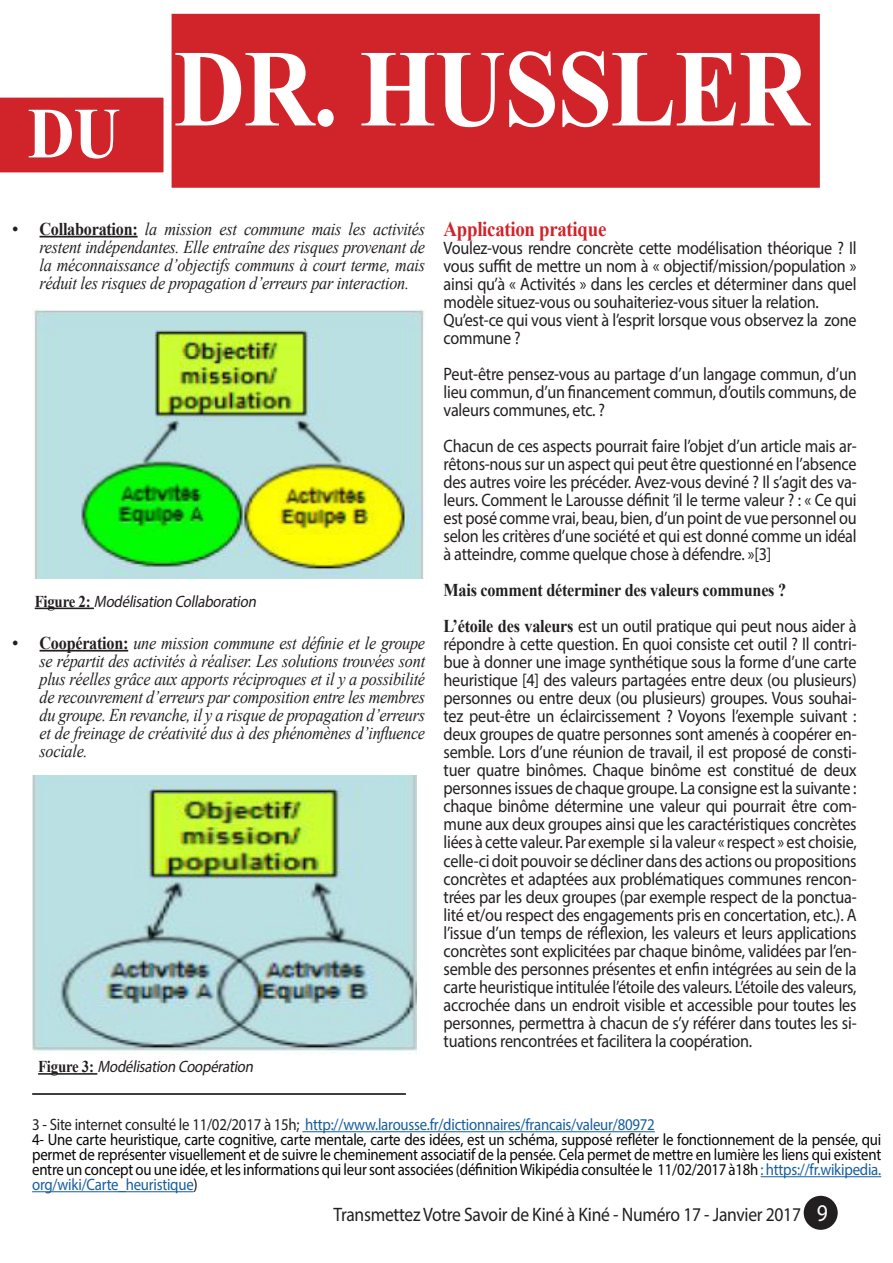
<style>
.page{position:relative;width:893px;height:1263px;background:#fff}
.page>*{position:absolute;margin:0;border:0;box-sizing:border-box;transform-origin:0 0}
.texte_base2{font:700 109.5px "Times New Roman";letter-spacing:-.015em;color:#fff;scale:.9 1}
.texte_base2-2{font:700 72px "Times New Roman";color:#fff;scale:.9 1}
.texte_base2-3{font:700 21px "Times New Roman";letter-spacing:-.015em;color:#d1232a;scale:.9 1}
.texte_base2-4{font:19.5px "Myriad Pro";letter-spacing:-.015em;color:#231f20;scale:.9 1}
.texte_base2-5{font:18px/18px "Myriad Pro";letter-spacing:-.015em;color:#231f20;text-align:justify;scale:.9 1}
.t1{font:italic 18px/18px "Times New Roman";letter-spacing:-.015em;color:#231f20;text-align:justify;scale:.9 1}
.texte_base2-6{font:700 18px "Times New Roman";letter-spacing:-.015em;color:#231f20;scale:.9 1}
.texte_base2-7{font:16.5px/15px "Myriad Pro";letter-spacing:-.015em;color:#060605;text-align:justify;scale:.9 1}
.texte_base2-8{font:16.5px "Myriad Pro";letter-spacing:-.015em;color:#175d9e;scale:.9 1}
.texte_base2-9{font:italic 16.5px "Myriad Pro";color:#231f20;scale:.9 1}
.s1{font-weight:700;font-style:normal}
.s2{font-family:"Times New Roman";font-weight:700;font-style:normal}
.s3{font-family:"Times New Roman";font-weight:700}
.s4{color:#231f20}
.s5{color:#175d9e}
.s6{font-size:24px;color:#fff}
</style>
<div class="page">
<div style="left:804px;top:1196px;width:34px;height:34px;background:#231f20;border-radius:50%"></div>
<hr style="left:40px;top:236px;width:98px;height:1px;background:#231f20">
<hr style="left:40px;top:650px;width:88px;height:1px;background:#231f20">
<div style="left:0;top:97px;width:164px;height:76px;background:#d1232a"></div>
<div style="left:172px;top:14px;width:648px;height:174px;background:#d1232a;border:3px solid #d1232a"></div>
<hr style="left:32px;top:1093px;width:374px;height:2px;background:#000">
<hr style="left:302px;top:1131px;width:353px;height:1px;background:#175d9e">
<hr style="left:761px;top:1176px;width:120px;height:1px;background:#175d9e">
<hr style="left:32px;top:1191px;width:162px;height:1px;background:#175d9e">
<img style="left:32px;top:308px;width:394px;height:270px">
<hr style="left:35px;top:608px;width:59px;height:1px;background:#231f20">
<img style="left:32px;top:775px;width:384px;height:278px">
<hr style="left:38px;top:1073px;width:59px;height:2px;background:#231f20">
<p class="texte_base2-2" style="left:28px;top:81px;width:104px">DU</p>
<p class="texte_base2" style="left:174px;top:10px;width:708px">DR. HUSSLER</p>
<p class="t1" style="left:40px;top:219px;width:430px;text-indent:-27px"><span class="s1">• Collaboration:</span> la mission est commune mais les activités restent indépendantes. Elle entraîne des risques provenant de la méconnaissance d’objectifs communs à court terme, mais réduit les risques de propagation d’erreurs par interaction.</p>
<p class="texte_base2-9" style="left:35px;top:591px;width:251px"><span class="s2">F i g u r e 2 :</span> Modélisation Collaboration</p>
<p class="t1" style="left:40px;top:633px;width:430px;text-indent:-27px"><span class="s1">• Coopération:</span> une mission commune est définie et le groupe se répartit des activités à réaliser. Les solutions trouvées sont plus réelles grâce aux apports réciproques et il y a possibilité de recouvrement d’erreurs par composition entre les membres du groupe. En revanche, il y a risque de propagation d’erreurs et de freinage de créativité dus à des phénomènes d’influence sociale.</p>
<p class="texte_base2-9" style="left:38px;top:1056px;width:244px"><span class="s2">F i g u r e 3 :</span> Modélisation Coopération</p>
<p class="texte_base2-3" style="left:444px;top:214px;width:182px">Application pratique</p>
<p class="texte_base2-5" style="left:444px;top:239px;width:460px">Voulez-vous rendre concrète cette modélisation théorique ? Il vous suffit de mettre un nom à « objectif/mission/population » ainsi qu’à « Activités » dans les cercles et déterminer dans quel modèle situez-vous ou souhaiteriez-vous situer la relation.</p>
<p class="texte_base2-5" style="left:444px;top:311px;width:460px">Qu’est-ce qui vous vient à l’esprit lorsque vous observez la zone commune ?</p>
<p class="texte_base2-5" style="left:444px;top:365px;width:460px">Peut-être pensez-vous au partage d’un langage commun, d’un lieu commun, d’un financement commun, d’outils communs, de valeurs communes, etc. ?</p>
<p class="texte_base2-5" style="left:444px;top:437px;width:460px">Chacun de ces aspects pourrait faire l’objet d’un article mais ar&shy;rêtons-nous sur un aspect qui peut être questionné en l’absence des autres voire les précéder. Avez-vous deviné ? Il s’agit des va&shy;leurs. Comment le Larousse définit ’il le terme valeur ? : « Ce qui est posé comme vrai, beau, bien, d’un point de vue personnel ou selon les critères d’une société et qui est donné comme un idéal à atteindre, comme quelque chose à défendre. »[3]</p>
<p class="texte_base2-6" style="left:444px;top:577px;width:382px">Mais comment déterminer des valeurs communes ?</p>
<p class="texte_base2-5" style="left:444px;top:617px;width:460px"><span class="s3">L’étoile des valeurs</span> est un outil pratique qui peut nous aider à répondre à cette question. En quoi consiste cet outil ? Il contri&shy;bue à donner une image synthétique sous la forme d’une carte heuristique [4] des valeurs partagées entre deux (ou plusieurs) personnes ou entre deux (ou plusieurs) groupes. Vous souhai&shy;tez peut-être un éclaircissement ? Voyons l’exemple suivant : deux groupes de quatre personnes sont amenés à coopérer en&shy;semble. Lors d’une réunion de travail, il est proposé de consti&shy;tuer quatre binômes. Chaque binôme est constitué de deux personnes issues de chaque groupe. La consigne est la suivante : chaque binôme détermine une valeur qui pourrait être com&shy;mune aux deux groupes ainsi que les caractéristiques concrètes liées à cette valeur. Par exemple si la valeur « respect » est choisie, celle-ci doit pouvoir se décliner dans des actions ou propositions concrètes et adaptées aux problématiques communes rencon&shy;trées par les deux groupes (par exemple respect de la ponctua&shy;lité et/ou respect des engagements pris en concertation, etc.). A l’issue d’un temps de réflexion, les valeurs et leurs applications concrètes sont explicitées par chaque binôme, validées par l’en&shy;semble des personnes présentes et enfin intégrées au sein de la carte heuristique intitulée l’étoile des valeurs. L’étoile des valeurs, accrochée dans un endroit visible et accessible pour toutes les personnes, permettra à chacun de s’y référer dans toutes les si&shy;tuations rencontrées et facilitera la coopération.</p>
<p class="texte_base2-8" style="left:32px;top:1114px;width:693px"><span class="s4">3 - Site internet consulté le 11/02/2017 à 15h;</span> http://www.larousse.fr/dictionnaires/francais/valeur/80972</p>
<p class="texte_base2-7" style="left:32px;top:1132px;width:945px">4- Une carte heuristique, carte cognitive, carte mentale, carte des idées, est un schéma, supposé refléter le fonctionnement de la pensée, qui permet de représenter visuellement et de suivre le cheminement associatif de la pensée. Cela permet de mettre en lumière les liens qui existent entre un concept ou une idée, et les informations qui leur sont associées (définition Wikipédia consultée le 11/02/2017 à18h <span class="s5">: https://fr.wikipedia. org/wiki/Carte_heuristique</span>)</p>
<p class="texte_base2-4" style="left:333px;top:1203px;width:551px">Transmettez Votre Savoir de Kiné à Kiné - Numéro 17 - Janvier 2017 <span class="s6">9</span></p>
</div>
